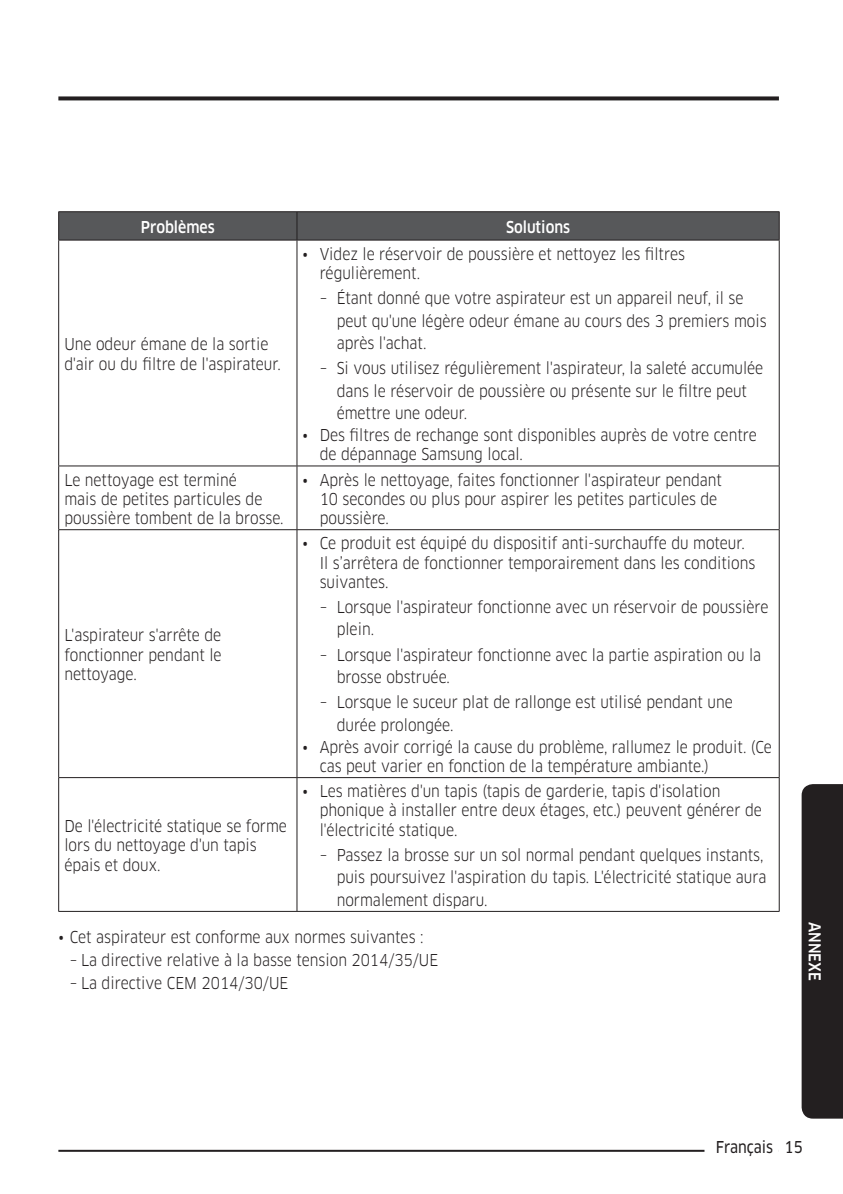
<style>
.page{position:relative;width:843px;height:1194px;background:#fff}
.page>*{position:absolute;margin:0;border:0;box-sizing:border-box;transform-origin:0 0}
.t1{font:16px/19.2px "Samsung Clan Pro";color:#231f20;scale:.88 1}
.t2{font:500 16px "Samsung Clan Pro";color:#fff;scale:.88 1}
.t3{font:16px "Samsung Clan Pro News";color:#231f20;scale:.88 1}
</style>
<div class="page">
<div style="left:801px;top:784px;width:41px;height:335px;background:#231f20"></div>
<hr style="left:58px;top:211px;width:239px;height:1px;background:#231f20">
<hr style="left:297px;top:211px;width:482px;height:1px;background:#231f20">
<svg style="left:58px;top:212px;width:721px;height:28px;background:#555658"></svg>
<hr style="left:58px;top:240px;width:239px;height:1px;background:#231f20">
<hr style="left:58px;top:240px;width:1px;height:226px;background:#231f20">
<hr style="left:297px;top:240px;width:482px;height:1px;background:#231f20">
<hr style="left:296px;top:240px;width:1px;height:226px;background:#231f20">
<hr style="left:778px;top:240px;width:1px;height:226px;background:#231f20">
<hr style="left:58px;top:466px;width:239px;height:1px;background:#231f20">
<hr style="left:58px;top:466px;width:1px;height:63px;background:#231f20">
<hr style="left:297px;top:466px;width:482px;height:1px;background:#231f20">
<hr style="left:296px;top:466px;width:1px;height:63px;background:#231f20">
<hr style="left:778px;top:466px;width:1px;height:63px;background:#231f20">
<hr style="left:58px;top:529px;width:239px;height:1px;background:#231f20">
<hr style="left:58px;top:530px;width:1px;height:247px;background:#231f20">
<hr style="left:297px;top:529px;width:482px;height:1px;background:#231f20">
<hr style="left:296px;top:530px;width:1px;height:247px;background:#231f20">
<hr style="left:778px;top:530px;width:1px;height:247px;background:#231f20">
<hr style="left:58px;top:777px;width:239px;height:1px;background:#231f20">
<hr style="left:58px;top:778px;width:1px;height:133px;background:#231f20">
<hr style="left:297px;top:777px;width:482px;height:1px;background:#231f20">
<hr style="left:296px;top:778px;width:1px;height:133px;background:#231f20">
<hr style="left:778px;top:778px;width:1px;height:133px;background:#231f20">
<hr style="left:58px;top:911px;width:239px;height:1px;background:#231f20">
<hr style="left:297px;top:911px;width:482px;height:1px;background:#231f20">
<svg style="left:58px;top:96px;width:720px;height:4px;background:#3b3839"></svg>
<hr style="left:58px;top:1150px;width:720px;height:2px;background:#231f20">
<div style="left:704px;top:1147px;width:74px;height:6px;background:#fff"></div>
<p class="t2" style="left:141px;top:218px;width:85px">Problèmes</p>
<p class="t2" style="left:506px;top:218px;width:74px">Solutions</p>
<p class="t1" style="left:64px;top:335px;width:247px">Une odeur émane de la sortie d'air ou du filtre de l'aspirateur.</p>
<p class="t1" style="left:319px;top:244px;width:416px;text-indent:-17px">• Videz le réservoir de poussière et nettoyez les filtres régulièrement.</p>
<p class="t1" style="left:336px;top:287px;width:490px;line-height:22.4px;text-indent:-17px">– Étant donné que votre aspirateur est un appareil neuf, il se peut qu'une légère odeur émane au cours des 3 premiers mois après l'achat.</p>
<p class="t1" style="left:336px;top:357px;width:486px;line-height:22.4px;text-indent:-17px">– Si vous utilisez régulièrement l'aspirateur, la saleté accumulée dans le réservoir de poussière ou présente sur le filtre peut émettre une odeur.</p>
<p class="t1" style="left:319px;top:426px;width:498px;text-indent:-17px">• Des filtres de rechange sont disponibles auprès de votre centre de dépannage Samsung local.</p>
<p class="t1" style="left:64px;top:470px;width:251px">Le nettoyage est terminé<br>mais de petites particules de poussière tombent de la brosse.</p>
<p class="t1" style="left:319px;top:470px;width:458px;text-indent:-17px">• Après le nettoyage, faites fonctionner l'aspirateur pendant<br>10 secondes ou plus pour aspirer les petites particules de poussière.</p>
<p class="t1" style="left:64px;top:626px;width:180px;text-align:justify">L'aspirateur s'arrête de fonctionner pendant le nettoyage.</p>
<p class="t1" style="left:319px;top:534px;width:496px;text-indent:-17px">• Ce produit est équipé du dispositif anti-surchauffe du moteur.<br>Il s’arrêtera de fonctionner temporairement dans les conditions suivantes.</p>
<p class="t1" style="left:336px;top:596px;width:492px;line-height:22.4px;text-indent:-17px">– Lorsque l'aspirateur fonctionne avec un réservoir de poussière plein.</p>
<p class="t1" style="left:336px;top:643px;width:484px;line-height:22.4px;text-indent:-17px">– Lorsque l'aspirateur fonctionne avec la partie aspiration ou la brosse obstruée.</p>
<p class="t1" style="left:336px;top:691px;width:451px;line-height:22.4px;text-indent:-17px">– Lorsque le suceur plat de rallonge est utilisé pendant une durée prolongée.</p>
<p class="t1" style="left:319px;top:737px;width:515px;text-indent:-17px">• Après avoir corrigé la cause du problème, rallumez le produit. (Ce cas peut varier en fonction de la température ambiante.)</p>
<p class="t1" style="left:319px;top:782px;width:504px;text-indent:-17px">• Les matières d'un tapis (tapis de garderie, tapis d'isolation phonique à installer entre deux étages, etc.) peuvent générer de l'électricité statique.</p>
<p class="t1" style="left:336px;top:844px;width:489px;line-height:22.4px;text-indent:-17px">– Passez la brosse sur un sol normal pendant quelques instants, puis poursuivez l'aspiration du tapis. L'électricité statique aura normalement disparu.</p>
<p class="t1" style="left:58px;top:927px;width:416px">• Cet aspirateur est conforme aux normes suivantes :</p>
<p class="t1" style="left:70px;top:950px;width:420px">– La directive relative à la basse tension 2014/35/UE</p>
<p class="t1" style="left:70px;top:973px;width:250px">– La directive CEM 2014/30/UE</p>
<p class="t1" style="left:64px;top:817px;width:254px">De l'électricité statique se forme lors du nettoyage d'un tapis épais et doux.</p>
<p class="t2" style="left:823px;top:922px;width:69px;rotate:90deg">ANNEXE</p>
<p class="t3" style="left:715px;top:1137px;width:100px">Français 15</p>
</div>
